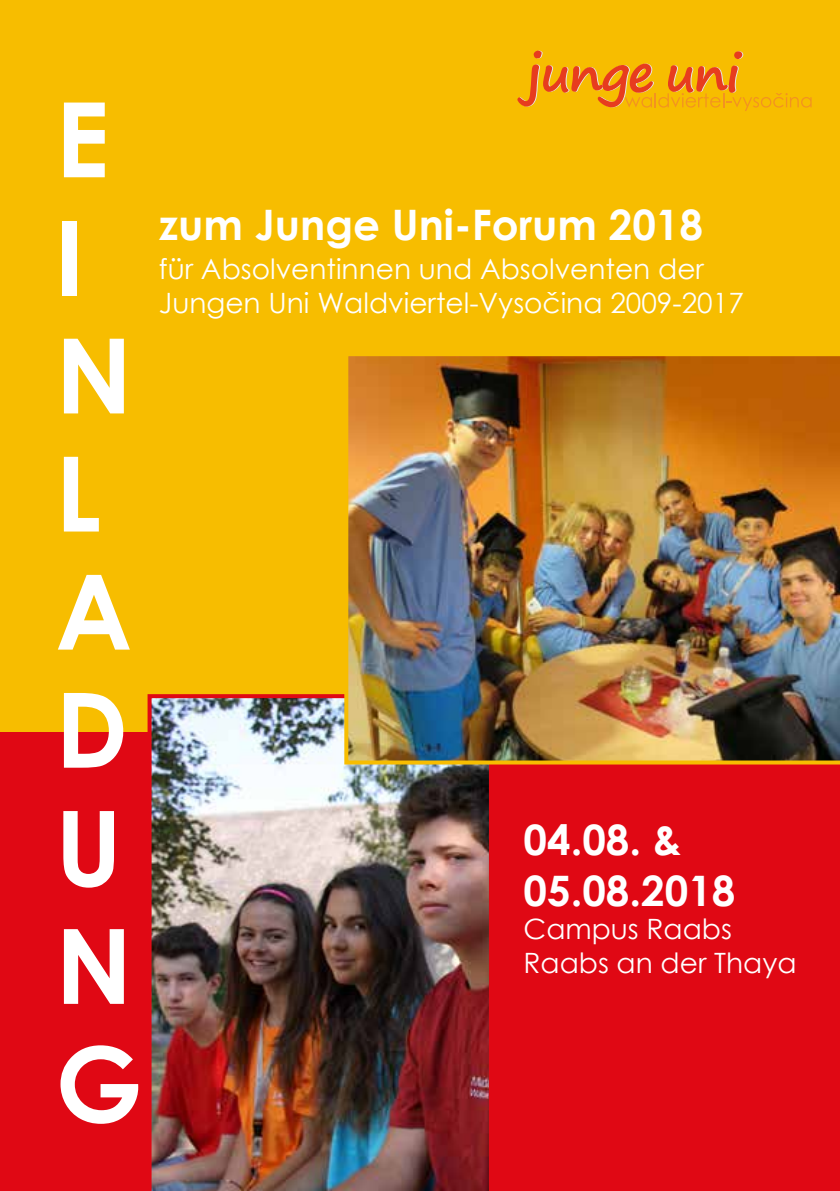
<style>
.page{position:relative;width:840px;height:1191px;background:#fff}
.page>*{position:absolute;margin:0;border:0;box-sizing:border-box;transform-origin:0 0}
.t1{font:700 104px/118px "Century Gothic";color:#fff}
.t2{font:700 42px/50.4px "Century Gothic";color:#fff}
.t3{font:28px/33.6px "Century Gothic";color:#fff}
</style>
<div class="page">
<div style="left:0;top:720px;width:839px;height:471px;background:#e00814"></div>
<div style="left:0;top:0;width:839px;height:731px;background:#f7bd00"></div>
<svg style="left:517px;top:51px;width:294px;height:60px"></svg>
<img style="left:147px;top:694px;width:345px;height:497px">
<img style="left:344px;top:356px;width:495px;height:408px">
<h1 class="t1" style="left:55px;top:76px;width:89px">E<br>I<br>N<br>L<br>A<br>D<br>U<br>N<br>G</h1>
<h2 class="t2" style="left:159px;top:198px;width:545px">zum Junge Uni-Forum 2018</h2>
<p class="t3" style="left:159px;top:252px;width:586px">für Absolventinnen und Absolventen der<br>Jungen Uni Waldviertel-Vysočina 2009-2017</p>
<h2 class="t2" style="left:523px;top:813px;width:213px">04.08. &amp;<br>05.08.2018</h2>
<p class="t3" style="left:523px;top:912px;width:274px">Campus Raabs<br>Raabs an der Thaya</p>
</div>
